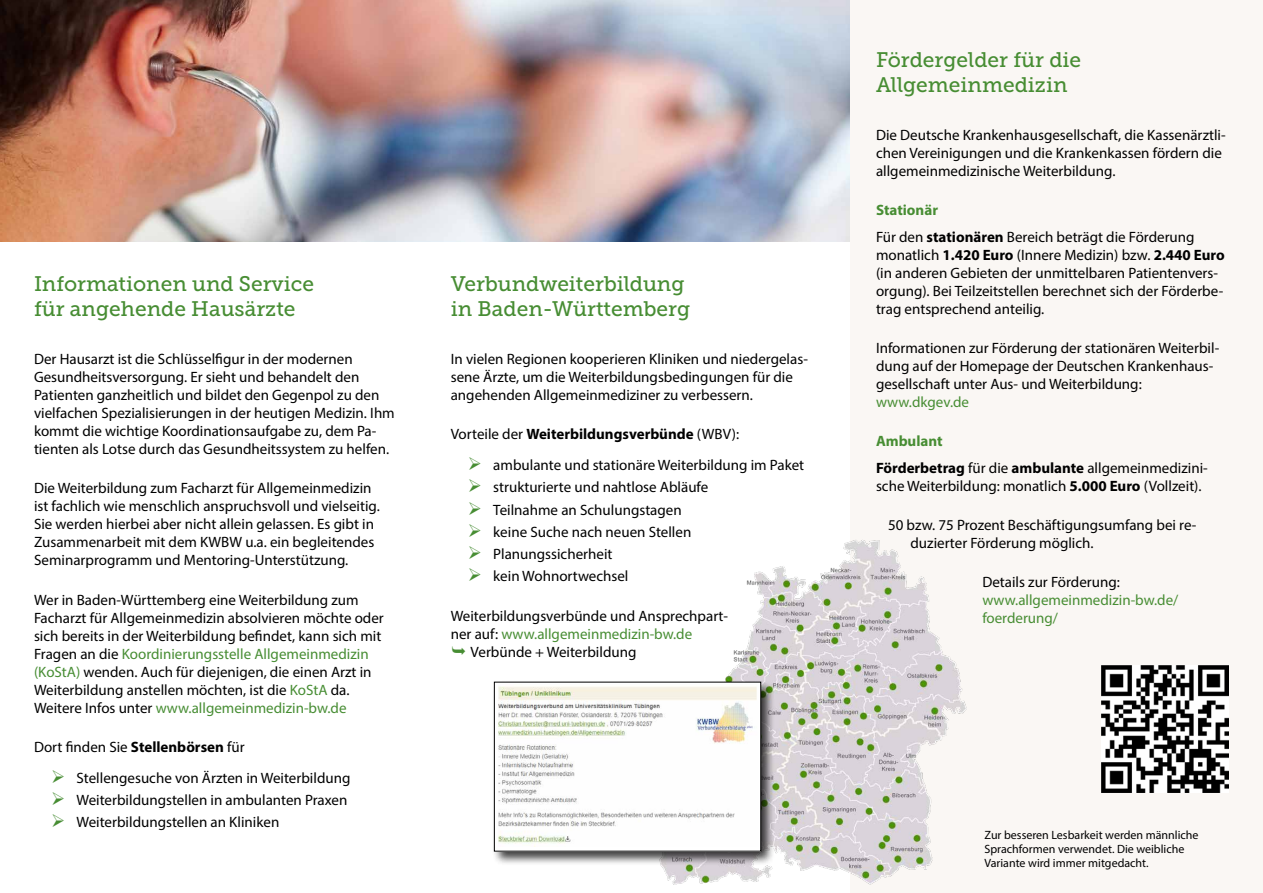
<style>
.page{position:relative;width:1263px;height:893px;background:#fff}
.page>*{position:absolute;margin:0;border:0;box-sizing:border-box;transform-origin:0 0}
.t1{font:21px/25.2px "Museo Slab 500";color:#478d33}
.t2{font:15px/18px "Myriad Pro";color:#000}
.t3{font:15px/18px "Myriad Pro";color:#478d33}
.t4{font:12px/14.4px "Myriad Pro";color:#000}
.s1{color:#478d33}
.s2{font-weight:700}
.s3{color:#000}
.s4{font-weight:700;color:#478d33}
</style>
<div class="page">
<img style="left:0;top:0;width:850px;height:241px">
<div style="left:850px;top:0;width:413px;height:893px;background:#faf7f4"></div>
<img style="left:660px;top:540px;width:307px;height:345px">
<div style="left:492px;top:680px;width:283px;height:185px;background:#000;opacity:.75"></div>
<div style="left:494px;top:682px;width:267px;height:169px;background:#fff"></div>
<img style="left:499px;top:686px;width:258px;height:160px">
<img style="left:1102px;top:665px;width:127px;height:127px">
<h1 class="t1" style="left:34px;top:271px;width:282px">Informationen und Service für angehende Hausärzte</h1>
<p class="t2" style="left:34px;top:350px;width:362px">Der Hausarzt ist die Schlüsselfigur in der modernen Gesundheitsversorgung. Er sieht und behandelt den Patienten ganzheitlich und bildet den Gegenpol zu den vielfachen Spezialisierungen in der heutigen Medizin. Ihm kommt die wichtige Koordinationsaufgabe zu, dem Pa&shy;tienten als Lotse durch das Gesundheitssystem zu helfen.</p>
<p class="t2" style="left:34px;top:479px;width:347px">Die Weiterbildung zum Facharzt für Allgemeinmedizin ist fachlich wie menschlich anspruchsvoll und vielseitig.<br>Sie werden hierbei aber nicht allein gelassen. Es gibt in Zusammenarbeit mit dem KWBW u.a. ein begleitendes Seminarprogramm und Mentoring-Unterstützung.</p>
<p class="t2" style="left:34px;top:590px;width:351px">Wer in Baden-Württemberg eine Weiterbildung zum Facharzt für Allgemeinmedizin absolvieren möchte oder sich bereits in der Weiterbildung befindet, kann sich mit Fragen an die <span class="s1">Koordinierungsstelle Allgemeinmedizin (KoStA)</span> wenden. Auch für diejenigen, die einen Arzt in Weiterbildung anstellen möchten, ist die <span class="s1">KoStA</span> da.<br>Weitere Infos unter <span class="s1">www.allgemeinmedizin-bw.de</span></p>
<p class="t2" style="left:77px;top:731px;width:275px;line-height:30.8px;text-indent:-43px">Dort finden Sie <span class="s2">Stellenbörsen</span> für<br>Stellengesuche von Ärzten in Weiterbildung</p>
<p class="t2" style="left:77px;top:788px;width:272px;line-height:22.2px">Weiterbildungstellen in ambulanten Praxen<br>Weiterbildungstellen an Kliniken</p>
<h1 class="t1" style="left:451px;top:271px;width:241px">Verbundweiterbildung in Baden-Württemberg</h1>
<p class="t2" style="left:451px;top:350px;width:359px">In vielen Regionen kooperieren Kliniken und niedergelas&shy;sene Ärzte, um die Weiterbildungsbedingungen für die angehenden Allgemeinmediziner zu verbessern.</p>
<p class="t2" style="left:493px;top:419px;width:312px;line-height:30.8px;text-indent:-43px">Vorteile der <span class="s2">Weiterbildungsverbünde</span> (WBV): ambulante und stationäre Weiterbildung im Paket</p>
<p class="t2" style="left:493px;top:476px;width:216px;line-height:22.2px">strukturierte und nahtlose Abläufe<br>Teilnahme an Schulungstagen keine Suche nach neuen Stellen<br>Planungssicherheit<br>kein Wohnortwechsel</p>
<p class="t2" style="left:451px;top:606px;width:279px">Weiterbildungsverbünde und Ansprechpart-</p>
<p class="t3" style="left:451px;top:624px;width:243px"><span class="s3">ner auf:</span> www.allgemeinmedizin-bw.de</p>
<p class="t2" style="left:471px;top:642px;width:167px">Verbünde + Weiterbildung</p>
<h1 class="t1" style="left:876px;top:47px;width:207px">Fördergelder für die<br>Allgemeinmedizin</h1>
<p class="t2" style="left:876px;top:125px;width:351px">Die Deutsche Krankenhausgesellschaft, die Kassenärztli&shy;chen Vereinigungen und die Krankenkassen fördern die allgemeinmedizinische Weiterbildung.</p>
<p class="t2" style="left:876px;top:196px;width:320px;line-height:26.5px"><span class="s4">Stationär<br></span>Für den <span class="s2">stationären</span> Bereich beträgt die Förderung</p>
<p class="t2" style="left:876px;top:245px;width:350px">monatlich <span class="s2">1.420 Euro</span> (Innere Medizin) bzw. <span class="s2">2.440 Euro </span>(in anderen Gebieten der unmittelbaren Patientenvers&shy;orgung). Bei Teilzeitstellen berechnet sich der Förderbe&shy;trag entsprechend anteilig.</p>
<p class="t2" style="left:876px;top:338px;width:345px">Informationen zur Förderung der stationären Weiterbil&shy;dung auf der Homepage der Deutschen Krankenhaus&shy;gesellschaft unter Aus- und Weiterbildung:</p>
<p class="t3" style="left:876px;top:392px;width:95px">www.dkgev.de</p>
<p class="t2" style="left:876px;top:427px;width:332px;line-height:26.5px"><span class="s4">Ambulant<br></span><span class="s2">Förderbetrag</span> für die <span class="s2">ambulante</span> allgemeinmedizini-</p>
<p class="t2" style="left:876px;top:476px;width:327px">sche Weiterbildung: monatlich <span class="s2">5.000 Euro</span> (Vollzeit).</p>
<p class="t2" style="left:910px;top:516px;width:288px;text-indent:-22px">50 bzw. 75 Prozent Beschäftigungsumfang bei re&shy;duzierter Förderung möglich.</p>
<p class="t2" style="left:982px;top:573px;width:139px">Details zur Förderung:</p>
<p class="t3" style="left:982px;top:591px;width:198px">www.allgemeinmedizin-bw.de/ foerderung/</p>
<p class="t4" style="left:984px;top:827px;width:216px">Zur besseren Lesbarkeit werden männliche<br>Sprachformen verwendet. Die weibliche<br>Variante wird immer mitgedacht.</p>
</div>
